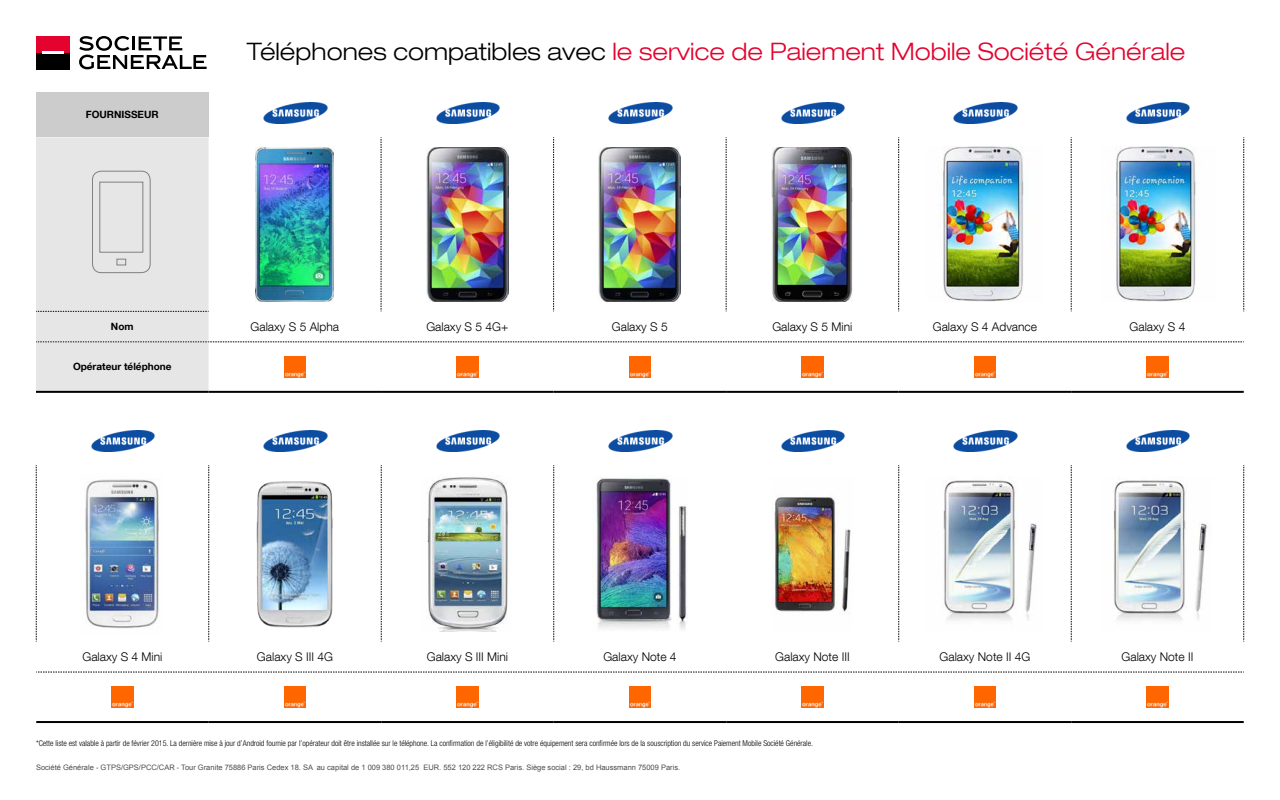
<style>
.page{position:relative;width:1280px;height:800px;background:#fff}
.page>*{position:absolute;margin:0;border:0;box-sizing:border-box;transform-origin:0 0}
.t1{font:300 expanded 24px "Helvetica Neue LT Com";color:#e4032e}
.t2{font:300 12px "Helvetica Neue LT Com";color:#000}
.t3{font:700 10px "Helvetica Neue LT Com";color:#000}
.t4{font:300 condensed 8px "Helvetica Neue LT Com";color:#000}
.t5{font:7.5px "Arial";color:#4d4d4d}
.s1{color:#000}
</style>
<div class="page">
<div style="left:36px;top:92px;width:173px;height:45px;background:#ccc"></div>
<div style="left:36px;top:137px;width:173px;height:254px;background:#e6e6e6"></div>
<svg style="left:381px;top:137px;width:1px;height:175px"></svg>
<svg style="left:553px;top:137px;width:1px;height:175px"></svg>
<svg style="left:726px;top:137px;width:1px;height:175px"></svg>
<svg style="left:1244px;top:137px;width:1px;height:175px"></svg>
<svg style="left:898px;top:137px;width:1px;height:175px"></svg>
<svg style="left:1071px;top:137px;width:1px;height:175px"></svg>
<svg style="left:36px;top:342px;width:1208px;height:1px"></svg>
<hr style="left:209px;top:391px;width:172px;height:2px;background:#000">
<hr style="left:381px;top:391px;width:173px;height:2px;background:#000">
<hr style="left:554px;top:391px;width:172px;height:2px;background:#000">
<hr style="left:726px;top:391px;width:173px;height:2px;background:#000">
<hr style="left:899px;top:391px;width:172px;height:2px;background:#000">
<hr style="left:1071px;top:391px;width:173px;height:2px;background:#000">
<hr style="left:36px;top:391px;width:173px;height:2px;background:#000">
<svg style="left:36px;top:311px;width:173px;height:1px"></svg>
<img style="left:264px;top:103px;width:63px;height:21px">
<img style="left:436px;top:103px;width:64px;height:21px">
<img style="left:609px;top:103px;width:63px;height:21px">
<img style="left:781px;top:103px;width:64px;height:21px">
<img style="left:954px;top:103px;width:63px;height:21px">
<img style="left:1126px;top:103px;width:64px;height:21px">
<img style="left:256px;top:147px;width:78px;height:154px">
<img style="left:426px;top:147px;width:82px;height:154px">
<img style="left:599px;top:147px;width:82px;height:154px">
<img style="left:772px;top:147px;width:81px;height:154px">
<img style="left:938px;top:147px;width:86px;height:155px">
<img style="left:1111px;top:147px;width:85px;height:155px">
<img style="left:284px;top:356px;width:22px;height:22px">
<img style="left:457px;top:356px;width:21px;height:22px">
<img style="left:629px;top:356px;width:22px;height:22px">
<img style="left:802px;top:356px;width:21px;height:22px">
<img style="left:974px;top:356px;width:22px;height:22px">
<img style="left:1147px;top:356px;width:21px;height:22px">
<svg style="left:898px;top:465px;width:1px;height:177px"></svg>
<svg style="left:1071px;top:465px;width:1px;height:177px"></svg>
<svg style="left:36px;top:465px;width:1px;height:177px"></svg>
<svg style="left:1244px;top:465px;width:1px;height:177px"></svg>
<svg style="left:208px;top:465px;width:1px;height:177px"></svg>
<svg style="left:381px;top:465px;width:1px;height:177px"></svg>
<svg style="left:554px;top:465px;width:1px;height:177px"></svg>
<svg style="left:36px;top:672px;width:1208px;height:1px"></svg>
<hr style="left:726px;top:721px;width:173px;height:2px;background:#000">
<hr style="left:899px;top:721px;width:172px;height:2px;background:#000">
<hr style="left:1071px;top:721px;width:173px;height:2px;background:#000">
<hr style="left:36px;top:721px;width:173px;height:2px;background:#000">
<hr style="left:381px;top:721px;width:173px;height:2px;background:#000">
<hr style="left:209px;top:721px;width:172px;height:2px;background:#000">
<hr style="left:554px;top:721px;width:172px;height:2px;background:#000">
<img style="left:91px;top:431px;width:64px;height:21px">
<img style="left:264px;top:431px;width:63px;height:21px">
<img style="left:436px;top:431px;width:64px;height:21px">
<img style="left:609px;top:431px;width:63px;height:21px">
<img style="left:781px;top:431px;width:64px;height:21px">
<img style="left:954px;top:431px;width:63px;height:21px">
<img style="left:1126px;top:431px;width:64px;height:21px">
<img style="left:85px;top:479px;width:74px;height:149px">
<img style="left:256px;top:481px;width:77px;height:147px">
<img style="left:427px;top:477px;width:81px;height:155px">
<img style="left:596px;top:478px;width:92px;height:152px">
<img style="left:772px;top:497px;width:79px;height:115px">
<img style="left:943px;top:480px;width:97px;height:141px">
<img style="left:1113px;top:480px;width:97px;height:141px">
<img style="left:112px;top:686px;width:21px;height:22px">
<img style="left:284px;top:686px;width:22px;height:22px">
<img style="left:457px;top:686px;width:21px;height:22px">
<img style="left:629px;top:686px;width:22px;height:22px">
<img style="left:802px;top:686px;width:21px;height:22px">
<img style="left:974px;top:686px;width:22px;height:22px">
<img style="left:1147px;top:686px;width:21px;height:22px">
<svg style="left:79px;top:36px;width:128px;height:33px"></svg>
<div style="left:36px;top:36px;width:33px;height:17px;background:#e4032e"></div>
<div style="left:36px;top:53px;width:33px;height:16px;background:#000"></div>
<hr style="left:42px;top:52px;width:22px;height:2px;background:#fff">
<div style="left:92px;top:171px;width:59px;height:102px;border:1px solid #808080;border-radius:9px"></div>
<svg style="left:99px;top:181px;width:45px;height:72px;background:#dedede"></svg>
<div style="left:116px;top:259px;width:10px;height:6px;border:1px solid #808080"></div>
<p class="t3" style="left:86px;top:109px;width:74px">FOURNISSEUR</p>
<h1 class="t1" style="left:247px;top:37px;width:940px"><span class="s1">Téléphones compatibles avec</span> le service de Paiement Mobile Société Générale</h1>
<p class="t3" style="left:111px;top:320px;width:24px">Nom</p>
<h2 class="t2" style="left:251px;top:319px;width:90px">Galaxy S 5 Alpha</h2>
<h2 class="t2" style="left:426px;top:319px;width:83px">Galaxy S 5 4G+</h2>
<h2 class="t2" style="left:612px;top:319px;width:57px">Galaxy S 5</h2>
<h2 class="t2" style="left:772px;top:319px;width:82px">Galaxy S 5 Mini</h2>
<h2 class="t2" style="left:933px;top:319px;width:106px">Galaxy S 4 Advance</h2>
<h2 class="t2" style="left:1130px;top:319px;width:57px">Galaxy S 4</h2>
<p class="t3" style="left:73px;top:361px;width:100px">Opérateur téléphone</p>
<h2 class="t2" style="left:82px;top:649px;width:82px">Galaxy S 4 Mini</h2>
<h2 class="t2" style="left:257px;top:649px;width:78px">Galaxy S III 4G</h2>
<h2 class="t2" style="left:427px;top:649px;width:83px">Galaxy S III Mini</h2>
<h2 class="t2" style="left:603px;top:649px;width:75px">Galaxy Note 4</h2>
<h2 class="t2" style="left:775px;top:649px;width:76px">Galaxy Note III</h2>
<h2 class="t2" style="left:940px;top:649px;width:92px">Galaxy Note II 4G</h2>
<h2 class="t2" style="left:1122px;top:649px;width:73px">Galaxy Note II</h2>
<p class="t4" style="left:36px;top:739px;width:779px">*Cette liste est valable à partir de février 2015. La dernière mise à jour d’Android fournie par l’opérateur doit être installée sur le téléphone. La confirmation de l’éligibilité de votre équipement sera confirmée lors de la souscription du service Paiement Mobile Société Générale.</p>
<p class="t5" style="left:36px;top:762px;width:646px">Société Générale - GTPS/GPS/PCC/CAR - Tour Granite 75886 Paris Cedex 18. SA au capital de 1 009 380 011,25 EUR. 552 120 222 RCS Paris. Siège social : 29, bd Haussmann 75009 Paris.</p>
</div>
